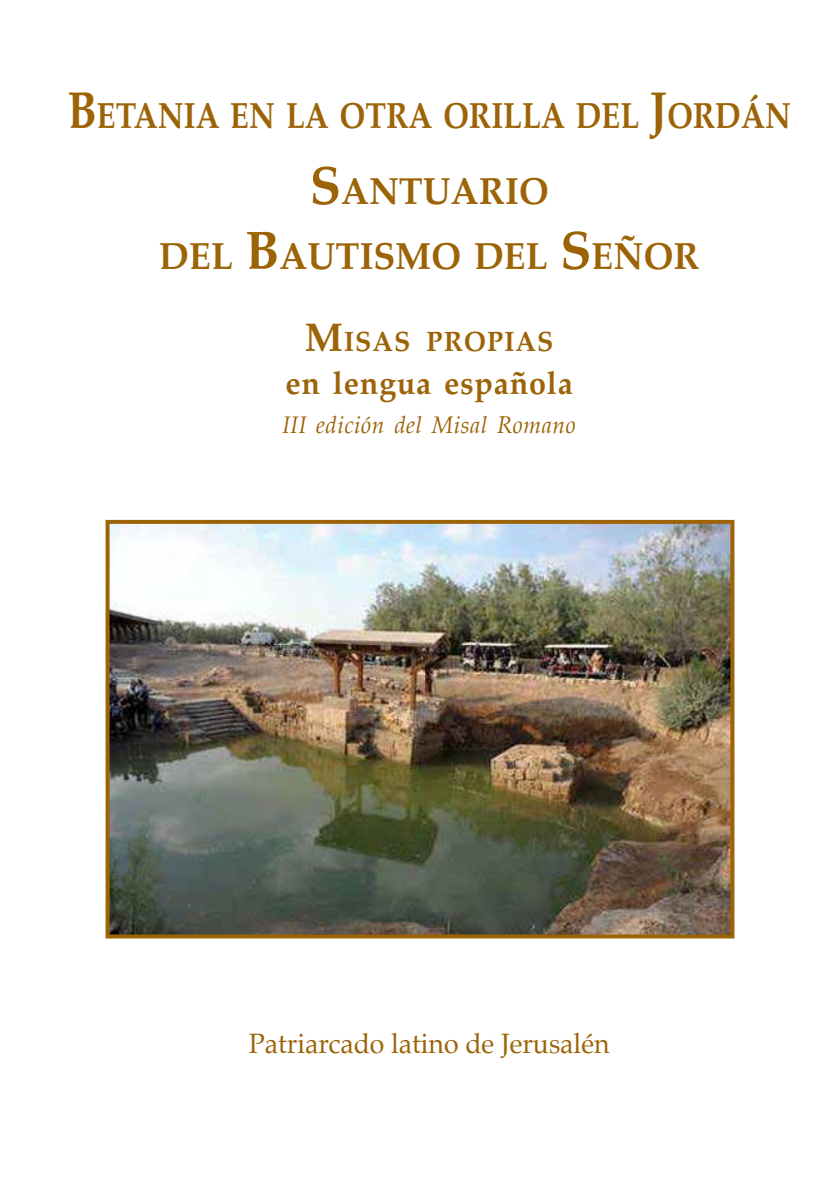
<style>
.page{position:relative;width:840px;height:1191px;background:#fff}
.page>*{position:absolute;margin:0;border:0;box-sizing:border-box;transform-origin:0 0}
.t1{font:700 37.8px/64.8px "Palatino";color:#9c6307;text-align:center;scale:.95 1}
.t2{font:700 36.4px "Palatino";color:#9c6307;scale:.85 1}
.t3{font:700 32px "Palatino";letter-spacing:.025em;color:#9c6307;scale:.95 1}
.t4{font:28px "Palatino";color:#9c6307;scale:.95 1}
.t5{font:700 28px "Palatino";letter-spacing:.035em;color:#9c6307;scale:.95 1}
.t6{font:italic 24px "Palatino";letter-spacing:.025em;color:#9c6307;scale:.95 1}
.s1{font-size:52px}
.s2{font-size:54px}
.s3{font-size:40px}
</style>
<div class="page">
<img style="left:110px;top:525px;width:619px;height:408px">
<div style="left:105px;top:520px;width:629px;height:418px;border:4px solid #9c6307"></div>
<p class="t2" style="left:67px;top:84px;width:852px"><span class="s1">B</span>ETANIA EN LA OTRA ORILLA DEL <span class="s1">J</span>ORDÁN</p>
<p class="t1" style="left:159px;top:158px;width:569px"><span class="s2">S</span>ANTUARIO<br>DEL <span class="s2">B</span>AUTISMO DEL <span class="s2">S</span>EÑOR</p>
<p class="t5" style="left:305px;top:317px;width:260px"><span class="s3">M</span>ISAS PROPIAS</p>
<p class="t3" style="left:285px;top:356px;width:304px">en lengua española</p>
<p class="t6" style="left:282px;top:404px;width:310px">III edición del Misal Romano</p>
<p class="t4" style="left:249px;top:1020px;width:381px">Patriarcado latino de Jerusalén</p>
</div>
